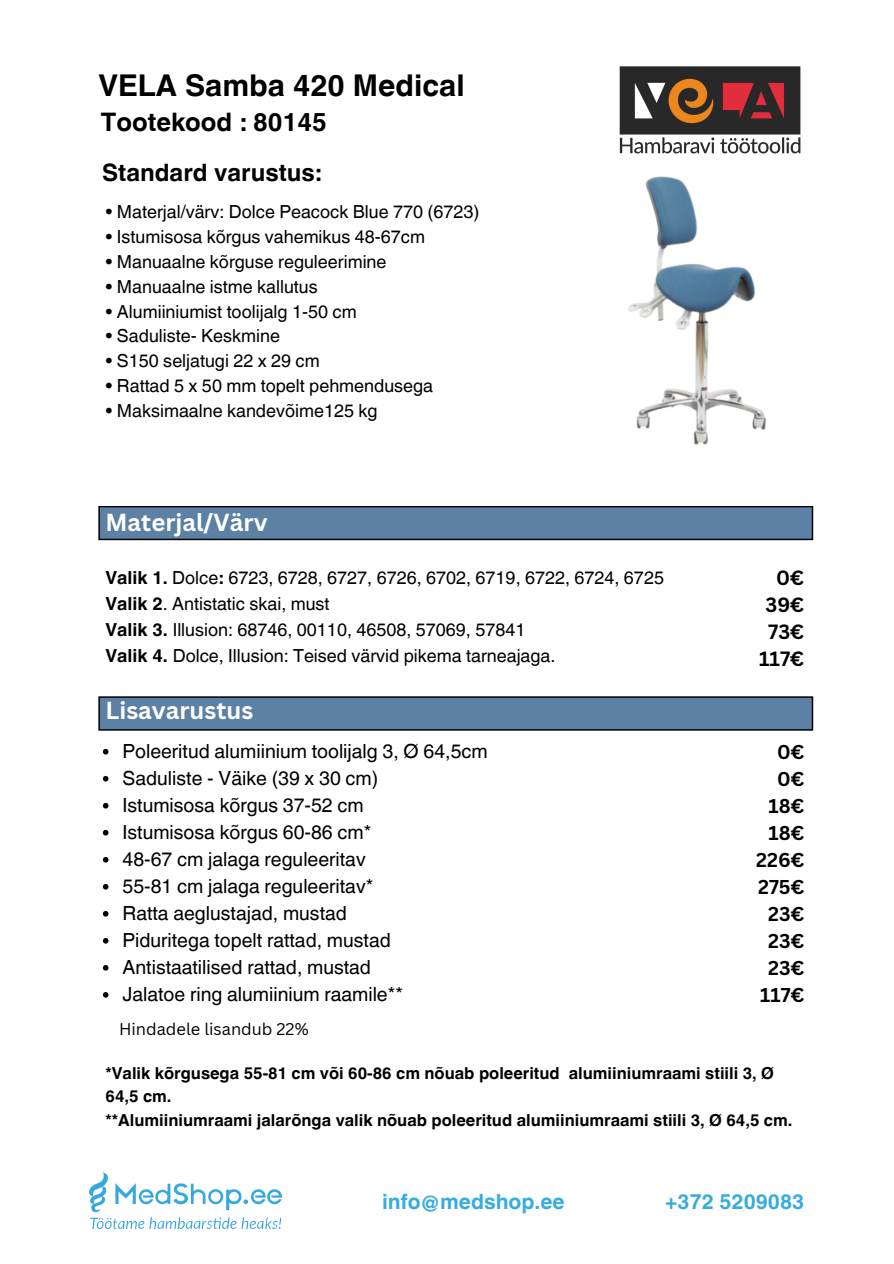
<style>
.page{position:relative;width:894px;height:1264px;background:#fff}
.page>*{position:absolute;margin:0;border:0;box-sizing:border-box;transform-origin:0 0}
.t1{font:700 30px "Helvetica World";color:#000}
.t2{font:700 25.5px "Helvetica World";color:#000}
.t3{font:700 24px "Canva Sans";color:#fff}
.t4{font:700 24px "Helvetica World";color:#000}
.t5{font:700 21px "Helvetica World";color:#37acdf}
.t6{font:700 20.1px/27px "Canva Sans";color:#000;text-align:right}
.t7{font:19.5px "Helvetica World";color:#000}
.t8{font:700 19.5px/27px "Canva Sans";color:#000;text-align:right}
.t9{font:18px "Helvetica World";color:#000}
.t10{font:700 16.5px/23.7px "Helvetica World";color:#000}
.t11{font:16.5px "Canva Sans";color:#000}
.s1{font-weight:700}
</style>
<div class="page">
<img style="left:619px;top:66px;width:182px;height:87px">
<img style="left:628px;top:176px;width:139px;height:269px">
<div style="left:99px;top:506px;width:713px;height:33px;background:#5c81a4"></div>
<div style="left:98px;top:506px;width:715px;height:34px;border:1px solid #000"></div>
<div style="left:99px;top:697px;width:713px;height:33px;background:#5c81a4"></div>
<div style="left:98px;top:696px;width:715px;height:34px;border:1px solid #000"></div>
<svg style="left:103px;top:749px;width:5px;height:5px"></svg>
<svg style="left:103px;top:776px;width:5px;height:5px"></svg>
<svg style="left:103px;top:803px;width:5px;height:5px"></svg>
<svg style="left:103px;top:830px;width:5px;height:5px"></svg>
<svg style="left:103px;top:857px;width:5px;height:5px"></svg>
<svg style="left:103px;top:884px;width:5px;height:5px"></svg>
<svg style="left:103px;top:911px;width:5px;height:5px"></svg>
<svg style="left:103px;top:938px;width:5px;height:5px"></svg>
<svg style="left:103px;top:965px;width:5px;height:5px"></svg>
<svg style="left:103px;top:992px;width:5px;height:5px"></svg>
<img style="left:89px;top:1172px;width:193px;height:56px">
<h1 class="t1" style="left:98px;top:61px;width:367px">VELA Samba 420 Medical</h1>
<h2 class="t2" style="left:101px;top:102px;width:227px">Tootekood : 80145</h2>
<p class="t4" style="left:102px;top:153px;width:221px">Standard varustus:</p>
<h2 class="t9" style="left:105px;top:201px;width:375px">• Materjal/värv: Dolce Peacock Blue 770 (6723)</h2>
<p class="t9" style="left:105px;top:226px;width:321px">• Istumisosa kõrgus vahemikus 48-67cm</p>
<p class="t9" style="left:105px;top:251px;width:282px">• Manuaalne kõrguse reguleerimine</p>
<p class="t9" style="left:105px;top:276px;width:214px">• Manuaalne istme kallutus</p>
<p class="t9" style="left:105px;top:300px;width:252px">• Alumiiniumist toolijalg 1-50 cm</p>
<p class="t9" style="left:105px;top:325px;width:176px">• Saduliste- Keskmine</p>
<p class="t9" style="left:105px;top:350px;width:216px">• S150 seljatugi 22 x 29 cm</p>
<p class="t9" style="left:105px;top:375px;width:329px">• Rattad 5 x 50 mm topelt pehmendusega</p>
<p class="t9" style="left:105px;top:399px;width:273px">• Maksimaalne kandevõime125 kg</p>
<p class="t3" style="left:105px;top:505px;width:163px">Materjal/Värv</p>
<p class="t9" style="left:105px;top:567px;width:560px"><span class="s1">Valik 1.</span> Dolce<span class="s1">:</span> 6723, 6728, 6727, 6726, 6702, 6719, 6722, 6724, 6725</p>
<p class="t9" style="left:105px;top:593px;width:225px"><span class="s1">Valik 2</span>. Antistatic skai, must</p>
<h2 class="t9" style="left:105px;top:619px;width:421px"><span class="s1">Valik 3.</span> Illusion: 68746, 00110, 46508, 57069, 57841</h2>
<p class="t9" style="left:105px;top:645px;width:451px"><span class="s1">Valik 4.</span> Dolce, Illusion: Teised värvid pikema tarneajaga.</p>
<p class="t3" style="left:105px;top:693px;width:149px">Lisavarustus</p>
<p class="t7" style="left:122px;top:739px;width:366px">Poleeritud alumiinium toolijalg 3, Ø 64,5cm</p>
<p class="t7" style="left:122px;top:766px;width:257px">Saduliste - Väike (39 x 30 cm)</p>
<h3 class="t7" style="left:122px;top:793px;width:243px">Istumisosa kõrgus 37-52 cm</h3>
<p class="t7" style="left:122px;top:820px;width:250px">Istumisosa kõrgus 60-86 cm*</p>
<h2 class="t7" style="left:122px;top:847px;width:244px">48-67 cm jalaga reguleeritav</h2>
<p class="t7" style="left:122px;top:874px;width:252px">55-81 cm jalaga reguleeritav*</p>
<p class="t7" style="left:122px;top:901px;width:226px">Ratta aeglustajad, mustad</p>
<p class="t7" style="left:122px;top:928px;width:270px">Piduritega topelt rattad, mustad</p>
<p class="t7" style="left:122px;top:955px;width:250px">Antistaatilised rattad, mustad</p>
<p class="t7" style="left:122px;top:982px;width:282px">Jalatoe ring alumiinium raamile**</p>
<h3 class="t11" style="left:119px;top:1016px;width:191px">Hindadele lisandub 22%</h3>
<p class="t6" style="left:758px;top:564px;width:47px">0€<br>39€<br>73€<br>117€</p>
<p class="t8" style="left:756px;top:738px;width:49px">0€<br>0€<br>18€<br>18€<br>226€<br>275€<br>23€<br>23€<br>23€<br>117€</p>
<p class="t10" style="left:105px;top:1059px;width:688px">*Valik kõrgusega 55-81 cm või 60-86 cm nõuab poleeritud alumiiniumraami stiili 3, Ø<br>64,5 cm.<br>**Alumiiniumraami jalarõnga valik nõuab poleeritud alumiiniumraami stiili 3, Ø 64,5 cm.</p>
<p class="t5" style="left:382px;top:1184px;width:184px">info@medshop.ee</p>
<p class="t5" style="left:665px;top:1184px;width:140px">+372 5209083</p>
</div>
